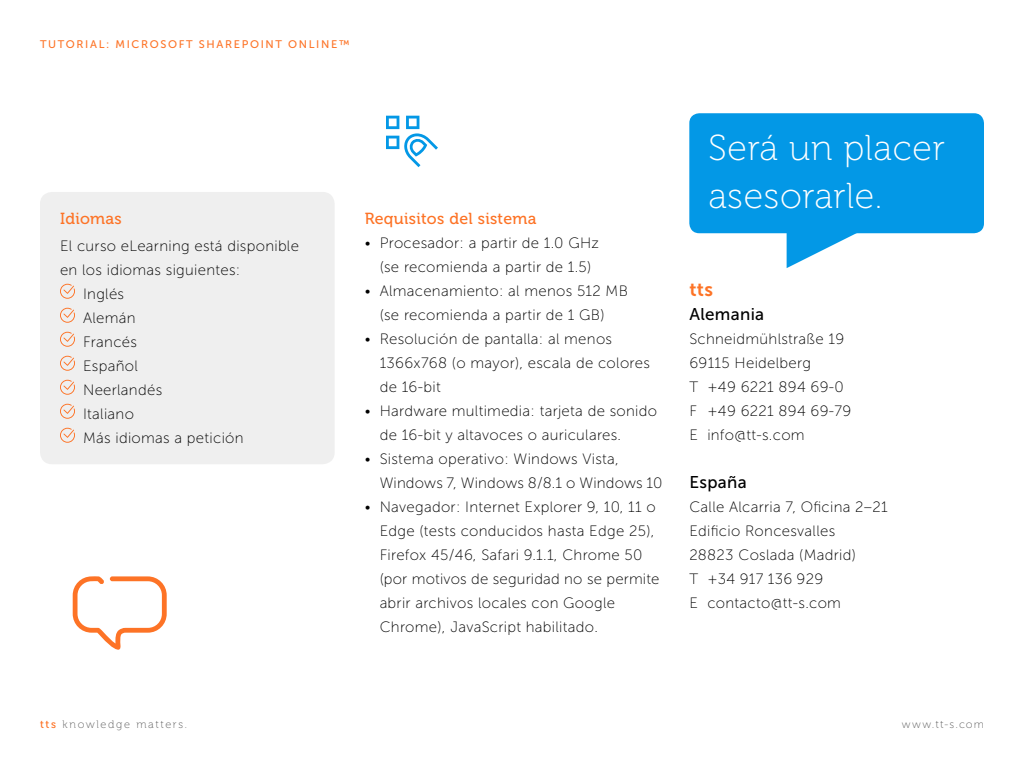
<style>
.page{position:relative;width:1024px;height:768px;background:#fff}
.page>*{position:absolute;margin:0;border:0;box-sizing:border-box;transform-origin:0 0}
.t1{font:36px/48px "Museo 100";letter-spacing:.02em;color:#fff}
.t2{font:19px "Museo Sans 700";color:#fd7326}
.t3{font:17px "Museo Sans 500";letter-spacing:.02em;color:#000}
.t4{font:16px "Museo 500";letter-spacing:.02em;color:#fd7326}
.t5{font:15px/24px "Museo Sans 100";letter-spacing:.02em;color:#000}
.t6{font:11px "Museo Sans 500";letter-spacing:.15em;color:#fd7326}
.t7{font:11px "Museo 100";letter-spacing:.145em;color:#5d5d5d}
.t8{font:11px "Museo Sans 100";letter-spacing:.115em;color:#5d5d5d}
.s1{font-family:"Museo 500";color:#fd7326}
</style>
<div class="page">
<svg style="left:73px;top:576px;width:94px;height:74px"></svg>
<svg style="left:386px;top:116px;width:52px;height:51px"></svg>
<div style="left:40px;top:192px;width:295px;height:272px;background:#efefef;border-radius:12px"></div>
<svg style="left:60px;top:284px;width:15px;height:15px"></svg>
<svg style="left:60px;top:308px;width:15px;height:15px"></svg>
<svg style="left:60px;top:332px;width:15px;height:15px"></svg>
<svg style="left:60px;top:356px;width:15px;height:15px"></svg>
<svg style="left:60px;top:380px;width:15px;height:15px"></svg>
<svg style="left:60px;top:404px;width:15px;height:15px"></svg>
<svg style="left:60px;top:428px;width:15px;height:15px"></svg>
<svg style="left:787px;top:233px;width:72px;height:35px"></svg>
<div style="left:689px;top:113px;width:295px;height:120px;background:#0398e6;border-radius:10px"></div>
<p class="t6" style="left:40px;top:38px;width:311px">TUTORIAL: MICROSOFT SHAREPOINT ONLINE™</p>
<p class="t4" style="left:60px;top:210px;width:63px">Idiomas</p>
<p class="t5" style="left:60px;top:234px;width:241px">El curso eLearning está disponible</p>
<p class="t5" style="left:60px;top:258px;width:182px">en los idiomas siguientes:</p>
<p class="t5" style="left:83px;top:282px;width:43px">Inglés</p>
<p class="t5" style="left:83px;top:306px;width:54px">Alemán</p>
<p class="t5" style="left:83px;top:330px;width:55px">Francés</p>
<p class="t5" style="left:83px;top:354px;width:56px">Español</p>
<p class="t5" style="left:83px;top:378px;width:81px">Neerlandés</p>
<p class="t5" style="left:83px;top:402px;width:52px">Italiano</p>
<p class="t5" style="left:83px;top:426px;width:162px">Más idiomas a petición</p>
<p class="t4" style="left:365px;top:210px;width:173px">Requisitos del sistema</p>
<p class="t5" style="left:365px;top:231px;width:236px;text-align:center">• Procesador: a partir de 1.0 GHz (se recomienda a partir de 1.5)</p>
<p class="t5" style="left:365px;top:279px;width:265px;text-align:center">• Almacenamiento: al menos 512 MB (se recomienda a partir de 1 GB)</p>
<p class="t5" style="left:380px;top:327px;width:272px;text-indent:-15px">• Resolución de pantalla: al menos<br>1366x768 (o mayor), escala de colores de 16-bit</p>
<p class="t5" style="left:380px;top:399px;width:279px;text-indent:-15px">• Hardware multimedia: tarjeta de sonido de 16-bit y altavoces o auriculares.</p>
<p class="t5" style="left:380px;top:447px;width:284px;text-indent:-15px">• Sistema operativo: Windows Vista,<br>Windows 7, Windows 8/8.1 o Windows 10</p>
<p class="t5" style="left:380px;top:495px;width:281px;text-indent:-15px">• Navegador: Internet Explorer 9, 10, 11 o Edge (tests conducidos hasta Edge 25), Firefox 45/46, Safari 9.1.1, Chrome 50 (por motivos de seguridad no se permite abrir archivos locales con Google Chrome), JavaScript habilitado.</p>
<h1 class="t1" style="left:708px;top:125px;width:238px">Será un placer asesorarle.</h1>
<p class="t2" style="left:689px;top:279px;width:25px">tts</p>
<p class="t3" style="left:689px;top:305px;width:76px">Alemania</p>
<p class="t5" style="left:689px;top:327px;width:164px">Schneidmühlstraße 19<br>69115 Heidelberg<br>T +49 6221 894 69-0<br>F +49 6221 894 69-79<br>E info@tt-s.com</p>
<p class="t3" style="left:689px;top:473px;width:59px">España</p>
<p class="t5" style="left:689px;top:495px;width:200px">Calle Alcarria 7, Oficina 2–21<br>Edificio Roncesvalles<br>28823 Coslada (Madrid)<br>T +34 917 136 929<br>E contacto@tt-s.com</p>
<p class="t7" style="left:40px;top:718px;width:148px"><span class="s1">tts</span> knowledge matters.</p>
<p class="t8" style="left:902px;top:718px;width:84px">www.tt-s.com</p>
</div>
